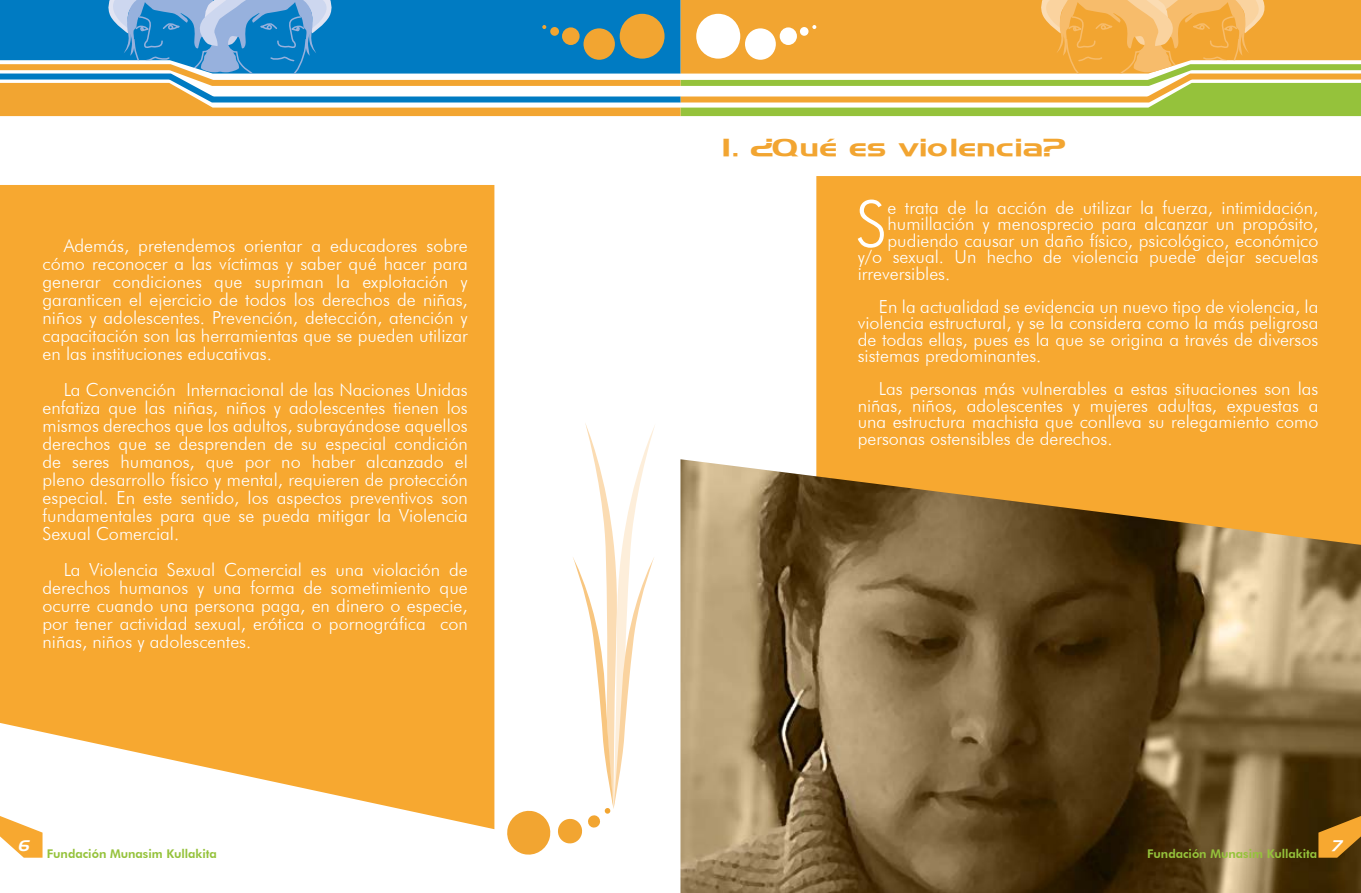
<style>
.page{position:relative;width:1361px;height:893px;background:#fff}
.page>*{position:absolute;margin:0;border:0;box-sizing:border-box;transform-origin:0 0}
.t1{font:300 64.2px "Futura BT";color:#fff}
.t2{font:24px "Aero Extended Regular SWFTE Regular SWFTE";color:#f2a531}
.t3{font:300 18px/18px "Futura BT";color:#fff;text-align:justify}
.t4{font:15px "Aero Italic SWFTE";color:#fff}
.t5{font:800 12px "Futura BT";color:#95c23b}
</style>
<div class="page">
<svg style="left:0;top:0;width:1361px;height:116px"></svg>
<svg style="left:0;top:185px;width:494px;height:644px;background:#f7af40"></svg>
<div style="left:816px;top:176px;width:545px;height:283px;background:#f7a830"></div>
<svg style="left:507px;top:423px;width:148px;height:432px"></svg>
<img style="left:680px;top:459px;width:681px;height:434px">
<svg style="left:1318px;top:816px;width:43px;height:42px;background:#b57b20"></svg>
<svg style="left:0;top:813px;width:43px;height:45px"></svg>
<p class="t3" style="left:43px;top:236px;width:427px;text-indent:21px">Además, pretendemos orientar a educadores sobre cómo reconocer a las víctimas y saber qué hacer para generar condiciones que supriman la explotación y garanticen el ejercicio de todos los derechos de niñas, niños y adolescentes. Prevención, detección, atención y capacitación son las herramientas que se pueden utilizar en las instituciones educativas.</p>
<p class="t3" style="left:43px;top:380px;width:427px;text-indent:21px">La Convención Internacional de las Naciones Unidas enfatiza que las niñas, niños y adolescentes tienen los mismos derechos que los adultos, subrayándose aquellos derechos que se desprenden de su especial condición de seres humanos, que por no haber alcanzado el pleno desarrollo físico y mental, requieren de protección especial. En este sentido, los aspectos preventivos son fundamentales para que se pueda mitigar la Violencia Sexual Comercial.</p>
<p class="t3" style="left:43px;top:560px;width:427px;text-indent:21px">La Violencia Sexual Comercial es una violación de derechos humanos y una forma de sometimiento que ocurre cuando una persona paga, en dinero o especie, por tener actividad sexual, erótica o pornográfica con niñas, niños y adolescentes.</p>
<p class="t4" style="left:18px;top:837px;width:14px">6</p>
<p class="t5" style="left:47px;top:846px;width:172px">Fundación Munasim Kullakita</p>
<h2 class="t2" style="left:723px;top:133px;width:347px">1. ¿Qué es violencia?</h2>
<h1 class="t1" style="left:855px;top:185px;width:33px">S</h1>
<p class="t3" style="left:887px;top:198px;width:432px">e trata de la acción de utilizar la fuerza, intimidación,</p>
<p class="t3" style="left:887px;top:214px;width:432px">humillación y menosprecio para alcanzar un propósito,</p>
<p class="t3" style="left:887px;top:231px;width:432px">pudiendo causar un daño físico, psicológico, económico</p>
<p class="t3" style="left:857px;top:247px;width:462px">y/o sexual. Un hecho de violencia puede dejar secuelas</p>
<p class="t3" style="left:857px;top:264px;width:94px">irreversibles.</p>
<p class="t3" style="left:857px;top:298px;width:462px;line-height:16.5px;text-indent:21px">En la actualidad se evidencia un nuevo tipo de violencia, la violencia estructural, y se la considera como la más peligrosa de todas ellas, pues es la que se origina a través de diversos sistemas predominantes.</p>
<p class="t3" style="left:857px;top:380px;width:462px;line-height:16.5px;text-indent:21px">Las personas más vulnerables a estas situaciones son las niñas, niños, adolescentes y mujeres adultas, expuestas a una estructura machista que conlleva su relegamiento como personas ostensibles de derechos.</p>
<p class="t5" style="left:1147px;top:846px;width:198px">Fundación Munasim Kullakita <sup>7</sup></p>
</div>
